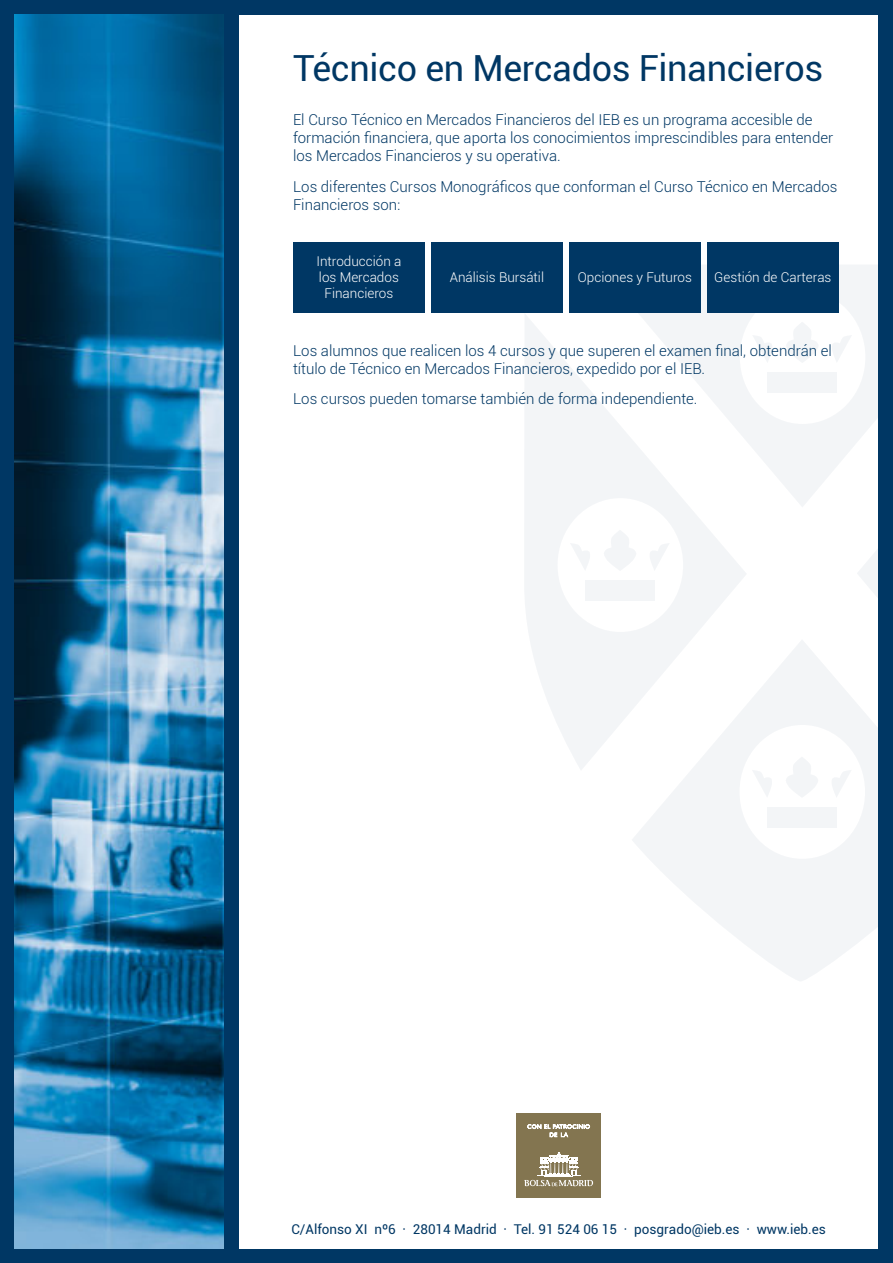
<style>
.page{position:relative;width:893px;height:1263px;background:#003764}
.page>*{position:absolute;margin:0;border:0;box-sizing:border-box;transform-origin:0 0}
.t1{font:36px "Roboto";letter-spacing:-.01em;color:#003764}
.t2{font:300 15px/18px "Roboto";color:#003764}
.t3{font:300 13.5px/16.2px "Roboto";color:#fff;text-align:center}
.t4{font:13.5px "Roboto";color:#003764}
</style>
<div class="page">
<div style="left:239px;top:15px;width:639px;height:1233px;background:#fff"></div>
<img style="left:15px;top:15px;width:209px;height:1233px">
<svg style="left:597px;top:265px;width:281px;height:242px;fill:#f5f7f8"></svg>
<div style="left:767px;top:372px;width:70px;height:20px;background:#f3f5f7"></div>
<svg style="left:785px;top:322px;width:34px;height:41px"></svg>
<svg style="left:752px;top:335px;width:20px;height:28px"></svg>
<svg style="left:525px;top:313px;width:222px;height:457px;fill:#f3f5f7"></svg>
<div style="left:585px;top:580px;width:69px;height:20px;background:#f3f5f7"></div>
<svg style="left:650px;top:543px;width:20px;height:28px"></svg>
<svg style="left:603px;top:530px;width:34px;height:41px"></svg>
<svg style="left:570px;top:543px;width:20px;height:28px"></svg>
<svg style="left:631px;top:639px;width:247px;height:342px;fill:#f3f5f7"></svg>
<div style="left:767px;top:807px;width:69px;height:20px;background:#f3f5f7"></div>
<svg style="left:831px;top:315px;width:47px;height:483px"></svg>
<svg style="left:785px;top:756px;width:34px;height:42px"></svg>
<svg style="left:752px;top:770px;width:20px;height:28px"></svg>
<div style="left:707px;top:242px;width:132px;height:70px;background:#003764"></div>
<div style="left:293px;top:242px;width:132px;height:70px;background:#003764"></div>
<div style="left:431px;top:242px;width:132px;height:70px;background:#003764"></div>
<div style="left:569px;top:242px;width:132px;height:70px;background:#003764"></div>
<div style="left:516px;top:1113px;width:85px;height:85px;background:#837550"></div>
<svg style="left:527px;top:1124px;width:63px;height:13px"></svg>
<svg style="left:524px;top:1152px;width:69px;height:34px"></svg>
<h1 class="t1" style="left:293px;top:43px;width:532px">Técnico en Mercados Financieros</h1>
<p class="t2" style="left:293px;top:110px;width:542px">El Curso Técnico en Mercados Financieros del IEB es un programa accesible de formación financiera, que aporta los conocimientos imprescindibles para entender los Mercados Financieros y su operativa.</p>
<p class="t2" style="left:293px;top:177px;width:546px">Los diferentes Cursos Monográficos que conforman el Curso Técnico en Mercados<br>Financieros son:</p>
<p class="t3" style="left:316px;top:253px;width:87px">Introducción a los Mercados<br>Financieros</p>
<p class="t3" style="left:450px;top:269px;width:96px">Análisis Bursátil</p>
<p class="t3" style="left:578px;top:269px;width:116px">Opciones y Futuros</p>
<p class="t3" style="left:714px;top:269px;width:119px">Gestión de Carteras</p>
<p class="t2" style="left:293px;top:341px;width:540px">Los alumnos que realicen los 4 cursos y que superen el examen final, obtendrán el título de Técnico en Mercados Financieros, expedido por el IEB.</p>
<p class="t2" style="left:293px;top:389px;width:406px">Los cursos pueden tomarse también de forma independiente.</p>
<p class="t4" style="left:291px;top:1219px;width:536px">C/Alfonso XI nº6 · 28014 Madrid · Tel. 91 524 06 15 · posgrado@ieb.es · www.ieb.es</p>
</div>
